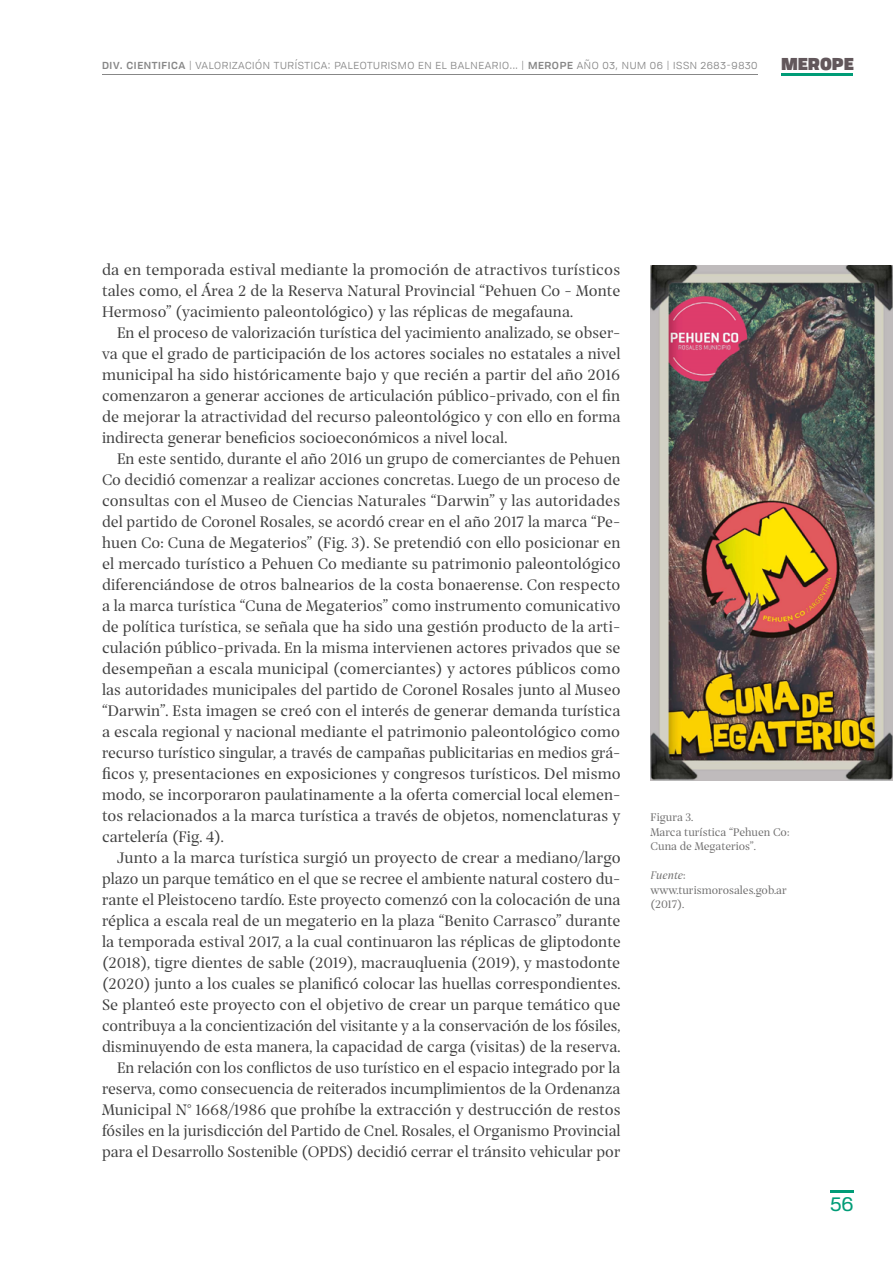
<style>
.page{position:relative;width:893px;height:1263px;background:#fff}
.page>*{position:absolute;margin:0;border:0;box-sizing:border-box;transform-origin:0 0}
.t1{font:19.5px "Tofino Personal";color:#009c77}
.t2{font:16.5px/21px "Prospectus M";color:#404040;text-align:justify}
.t3{font:900 16.5px "Tofino Personal";color:#62575b}
.t4{font:12px "Tofino Personal";letter-spacing:.05em;color:#878787}
.t5{font:12px/14.4px "Prospectus M";color:#706f6f}
.s1{font-weight:500}
.s2{font-style:italic}
</style>
<div class="page">
<hr style="left:830px;top:1190px;width:24px;height:2px;background:#009c77">
<hr style="left:782px;top:73px;width:71px;height:2px;background:#009c77">
<hr style="left:102px;top:74px;width:655px;height:1px;background:#878787">
<img style="left:650px;top:266px;width:243px;height:514px">
<p class="t4" style="left:102px;top:56px;width:657px"><span class="s1">DIV. CIENTIFICA</span> | VALORIZACIÓN TURÍSTICA: PALEOTURISMO EN EL BALNEARIO... | <span class="s1">MEROPE</span> AÑO 03, NUM 06 | ISSN 2683-9830</p>
<p class="t3" style="left:781px;top:49px;width:74px">MEROPE</p>
<p class="t2" style="left:102px;top:259px;width:520px">da en temporada estival mediante la promoción de atractivos turísticos tales como, el Área 2 de la Reserva Natural Provincial “Pehuen Co - Monte Hermoso” (yacimiento paleontológico) y las réplicas de megafauna.</p>
<p class="t2" style="left:102px;top:322px;width:520px;text-indent:15px">En el proceso de valorización turística del yacimiento analizado, se obser&shy;va que el grado de participación de los actores sociales no estatales a nivel municipal ha sido históricamente bajo y que recién a partir del año 2016 comenzaron a generar acciones de articulación público-privado, con el fin de mejorar la atractividad del recurso paleontológico y con ello en forma indirecta generar beneficios socioeconómicos a nivel local.</p>
<p class="t2" style="left:102px;top:448px;width:520px;text-indent:15px">En este sentido, durante el año 2016 un grupo de comerciantes de Pehuen Co decidió comenzar a realizar acciones concretas. Luego de un proceso de consultas con el Museo de Ciencias Naturales “Darwin” y las autoridades del partido de Coronel Rosales, se acordó crear en el año 2017 la marca “Pe&shy;huen Co: Cuna de Megaterios” (Fig. 3). Se pretendió con ello posicionar en el mercado turístico a Pehuen Co mediante su patrimonio paleontológico diferenciándose de otros balnearios de la costa bonaerense. Con respecto a la marca turística “Cuna de Megaterios” como instrumento comunicativo de política turística, se señala que ha sido una gestión producto de la arti&shy;culación público-privada. En la misma intervienen actores privados que se desempeñan a escala municipal (comerciantes) y actores públicos como las autoridades municipales del partido de Coronel Rosales junto al Museo “Darwin”. Esta imagen se creó con el interés de generar demanda turística a escala regional y nacional mediante el patrimonio paleontológico como recurso turístico singular, a través de campañas publicitarias en medios grá&shy;ficos y, presentaciones en exposiciones y congresos turísticos. Del mismo modo, se incorporaron paulatinamente a la oferta comercial local elemen&shy;tos relacionados a la marca turística a través de objetos, nomenclaturas y cartelería (Fig. 4).</p>
<p class="t2" style="left:102px;top:847px;width:520px;text-align:right">Junto a la marca turística surgió un proyecto de crear a mediano/largo plazo un parque temático en el que se recree el ambiente natural costero du&shy;rante el Pleistoceno tardío. Este proyecto comenzó con la colocación de una réplica a escala real de un megaterio en la plaza “Benito Carrasco” durante la temporada estival 2017, a la cual continuaron las réplicas de gliptodonte (2018), tigre dientes de sable (2019), macrauqluenia (2019), y mastodonte (2020) junto a los cuales se planificó colocar las huellas correspondientes.<br>Se planteó este proyecto con el objetivo de crear un parque temático que contribuya a la concientización del visitante y a la conservación de los fósiles, disminuyendo de esta manera, la capacidad de carga (visitas) de la reserva.<br>En relación con los conflictos de uso turístico en el espacio integrado por la reserva, como consecuencia de reiterados incumplimientos de la Ordenanza Municipal N° 1668/1986 que prohíbe la extracción y destrucción de restos fósiles en la jurisdicción del Partido de Cnel. Rosales, el Organismo Provincial para el Desarrollo Sostenible (OPDS) decidió cerrar el tránsito vehicular por</p>
<p class="t5" style="left:650px;top:810px;width:140px">Figura 3.<br>Marca turística “Pehuen Co:<br>Cuna de Megaterios”.</p>
<p class="t5" style="left:650px;top:868px;width:138px"><span class="s2">Fuente</span>: www.turismorosales.gob.ar (2017).</p>
<p class="t1" style="left:830px;top:1189px;width:25px">56</p>
</div>
